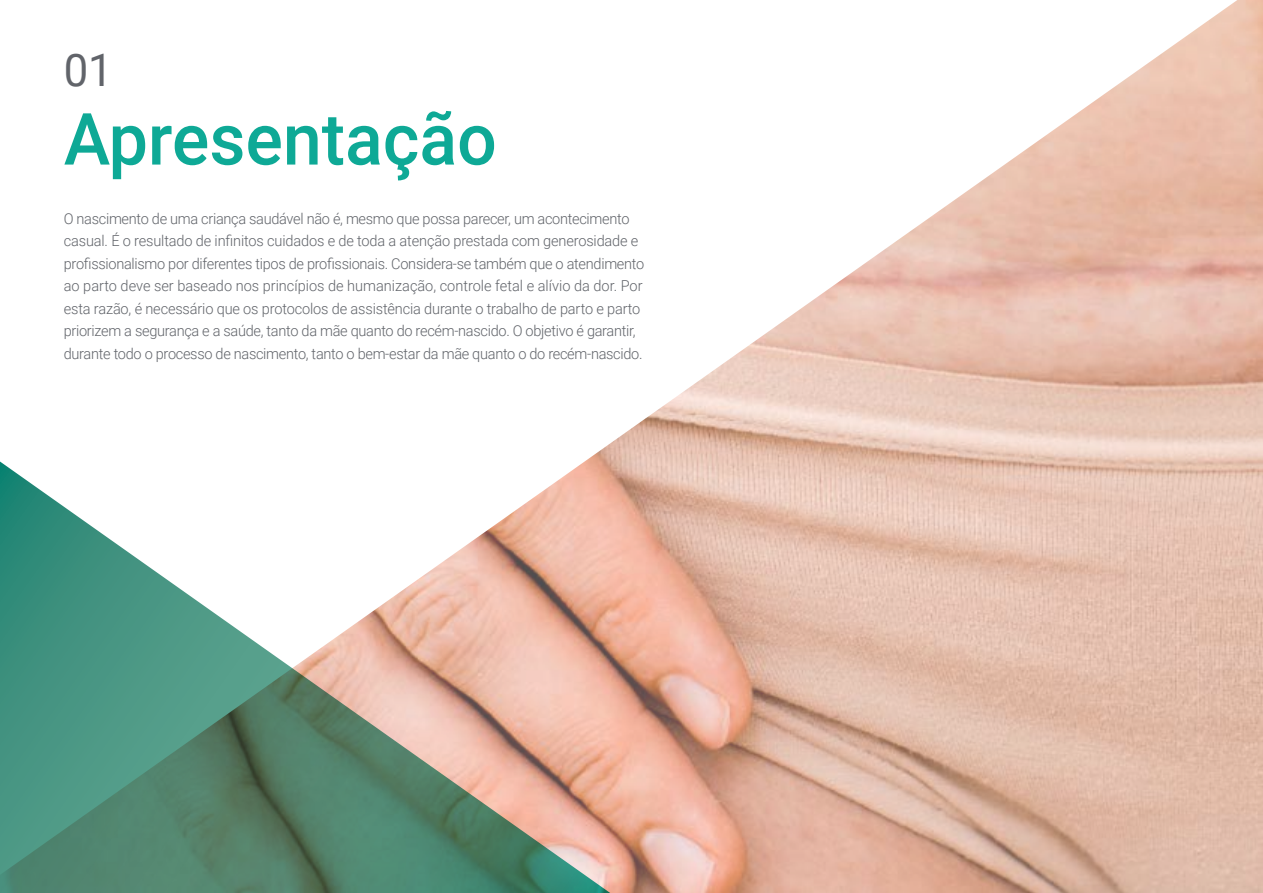
<style>
.page{position:relative;width:1263px;height:893px;background:#fff}
.page>*{position:absolute;margin:0;border:0;box-sizing:border-box;transform-origin:0 0}
.t1{font:500 72px "Roboto";color:#0ea996}
.t2{font:45px "Roboto";color:#61646a}
.t3{font:300 15px/22.5px "Roboto";letter-spacing:-.02em;color:#61646a}
</style>
<div class="page">
<img style="left:607px;top:0;width:656px;height:893px">
<svg style="left:0;top:446px;width:640px;height:447px"></svg>
<h2 class="t2" style="left:64px;top:38px;width:51px">01</h2>
<h1 class="t1" style="left:64px;top:89px;width:435px">Apresentação</h1>
<p class="t3" style="left:64px;top:207px;width:582px">O nascimento de uma criança saudável não é, mesmo que possa parecer, um acontecimento casual. É o resultado de infinitos cuidados e de toda a atenção prestada com generosidade e profissionalismo por diferentes tipos de profissionais. Considera-se também que o atendimento ao parto deve ser baseado nos princípios de humanização, controle fetal e alívio da dor. Por esta razão, é necessário que os protocolos de assistência durante o trabalho de parto e parto priorizem a segurança e a saúde, tanto da mãe quanto do recém-nascido. O objetivo é garantir, durante todo o processo de nascimento, tanto o bem-estar da mãe quanto o do recém-nascido.</p>
</div>
